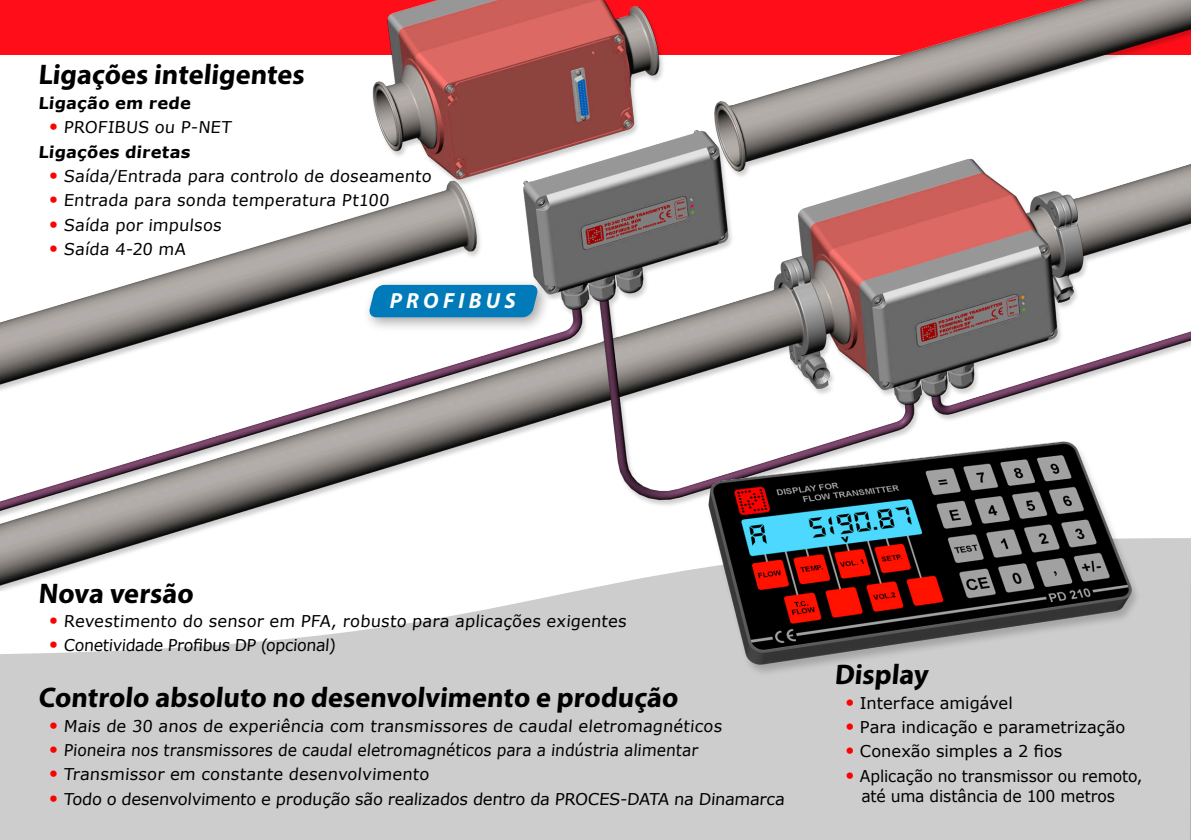
<style>
.page{position:relative;width:1191px;height:840px;background:#fff}
.page>*{position:absolute;margin:0;border:0;box-sizing:border-box;transform-origin:0 0}
.t1{font:700 28.4px "Myriad Pro";color:#000}
.t2{font:italic 700 22px "Myriad Pro";letter-spacing:.195em;color:#fff}
.t3{font:16.2px/24.4px "Verdana";letter-spacing:-.005em;color:#000}
.t4{font:16.2px "Verdana";letter-spacing:-.005em;color:#000;scale:.95 1}
.t5{font:16.2px/20.2px "Verdana";letter-spacing:-.005em;color:#000;scale:.96 1}
.t6{font:700 16.2px "Verdana";color:#000}
.s1{font-family:"Myriad Pro";font-weight:700;font-size:24.4px;color:#f00}
.s2{font-weight:700}
</style>
<div class="page">
<svg style="left:0;top:591px;width:1190px;height:248px;background:#d2d2d2"></svg>
<svg style="left:1190px;top:591px;width:1px;height:248px"></svg>
<img style="left:0;top:0;width:1191px;height:591px">
<img style="left:690px;top:437px;width:470px;height:271px">
<div style="left:363px;top:277px;width:189px;height:55px;background:#000;opacity:.35"></div>
<div style="left:368px;top:285px;width:170px;height:32px;background:#007ab9"></div>
<h1 class="t1" style="left:38px;top:56px;width:271px">Ligações inteligentes</h1>
<p class="t6" style="left:38px;top:91px;width:156px">Ligação em rede</p>
<p class="t3" style="left:38px;top:115px;width:197px;text-indent:11px"><span class="s1">•</span> PROFIBUS ou P-NET<br><span class="s2">Ligações diretas</span></p>
<p class="t3" style="left:50px;top:163px;width:385px"><span class="s1">•</span> Saída/Entrada para controlo de doseamento</p>
<p class="t3" style="left:50px;top:188px;width:343px"><span class="s1">•</span> Entrada para sonda temperatura Pt100</p>
<p class="t3" style="left:50px;top:212px;width:175px"><span class="s1">•</span> Saída por impulsos</p>
<p class="t3" style="left:50px;top:236px;width:139px"><span class="s1">•</span> Saída 4-20 mA</p>
<h2 class="t2" style="left:390px;top:286px;width:128px">PROFIBUS</h2>
<h1 class="t1" style="left:38px;top:574px;width:160px">Nova versão</h1>
<p class="t3" style="left:50px;top:608px;width:580px"><span class="s1">•</span> Revestimento do sensor em PFA, robusto para aplicações exigentes</p>
<p class="t3" style="left:50px;top:632px;width:290px"><span class="s1">•</span> Conetividade Profibus DP (opcional)</p>
<h1 class="t1" style="left:38px;top:678px;width:644px">Controlo absoluto no desenvolvimento e produção</h1>
<p class="t3" style="left:50px;top:713px;width:675px"><span class="s1">•</span> Mais de 30 anos de experiência com transmissores de caudal eletromagnéticos</p>
<p class="t4" style="left:50px;top:738px;width:685px"><span class="s1">•</span> Pioneira nos transmissores de caudal eletromagnéticos para a indústria alimentar</p>
<p class="t3" style="left:50px;top:761px;width:383px"><span class="s1">•</span> Transmissor em constante desenvolvimento</p>
<p class="t3" style="left:50px;top:786px;width:738px"><span class="s1">•</span> Todo o desenvolvimento e produção são realizados dentro da PROCES-DATA na Dinamarca</p>
<h1 class="t1" style="left:834px;top:655px;width:95px">Display</h1>
<p class="t3" style="left:846px;top:690px;width:168px"><span class="s1">•</span> Interface amigável</p>
<p class="t3" style="left:846px;top:714px;width:281px"><span class="s1">•</span> Para indicação e parametrização</p>
<p class="t3" style="left:846px;top:738px;width:218px"><span class="s1">•</span> Conexão simples a 2 fios</p>
<p class="t5" style="left:861px;top:765px;width:294px;text-indent:-15px"><span class="s1">•</span> Aplicação no transmissor ou remoto, até uma distância de 100 metros</p>
</div>
